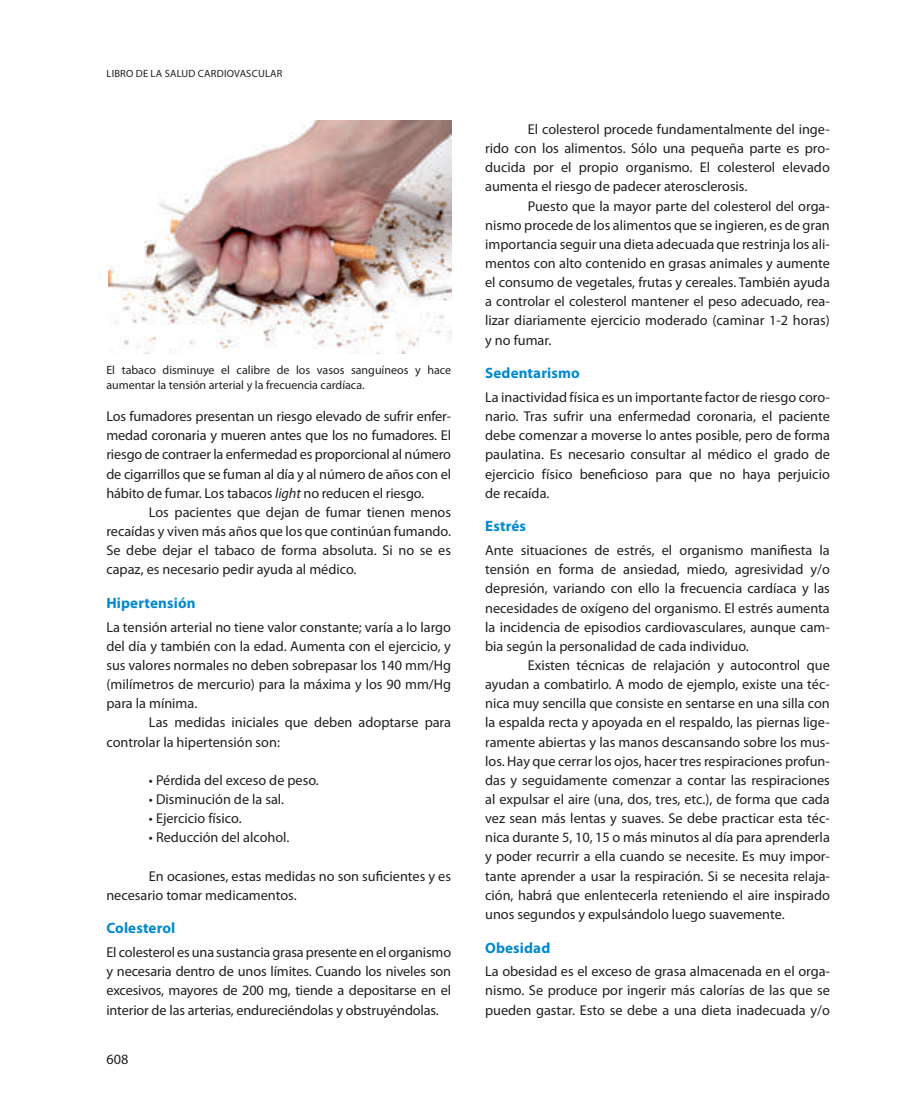
<style>
.page{position:relative;width:915px;height:1106px;background:#fff}
.page>*{position:absolute;margin:0;border:0;box-sizing:border-box;transform-origin:0 0}
.t1{font:700 15px "Myriad Pro";letter-spacing:.01em;color:#0089cf}
.t2{font:14.25px/19.2px "Myriad Pro";color:#231f20;text-align:justify}
.t3{font:12px/15px "Myriad Pro";color:#231f20}
.t4{font:10.5px "Myriad Pro";letter-spacing:.02em;color:#231f20}
.s1{font-style:italic}
</style>
<div class="page">
<img style="left:108px;top:121px;width:343px;height:232px">
<p class="t4" style="left:106px;top:67px;width:135px">libro de la saludcardiovasc</p>
<p class="t4" style="left:258px;top:67px;width:26px">ular</p>
<p class="t3" style="left:106px;top:362px;width:346px">El tabaco disminuye el calibre de los vasos sanguíneos y hace aumentar la tensión arterial y la frecuencia cardíaca.</p>
<p class="t2" style="left:106px;top:407px;width:346px">Los fumadores presentan un riesgo elevado de sufrir enfer&shy;medad coronaria y mueren antes que los no fumadores. El riesgo de contraer la enfermedad es proporcional al número de cigarrillos que se fuman al día y al número de años con el hábito de fumar. Los tabacos <span class="s1">light</span> no reducen el riesgo.</p>
<p class="t2" style="left:106px;top:503px;width:346px;text-indent:43px">Los pacientes que dejan de fumar tienen menos recaídas y viven más años que los que continúan fumando.<br>Se debe dejar el tabaco de forma absoluta. Si no se es capaz, es necesario pedir ayuda al médico.</p>
<p class="t1" style="left:106px;top:594px;width:91px">Hipertensión</p>
<p class="t2" style="left:106px;top:617px;width:346px">La tensión arterial no tiene valor constante; varía a lo largo del día y también con la edad. Aumenta con el ejercicio, y sus valores normales no deben sobrepasar los 140 mm/Hg (milímetros de mercurio) para la máxima y los 90 mm/Hg para la mínima.</p>
<p class="t2" style="left:106px;top:713px;width:346px;text-indent:43px">Las medidas iniciales que deben adoptarse para controlar la hipertensión son:</p>
<p class="t2" style="left:149px;top:770px;width:171px">• Pérdida del exceso de peso.</p>
<p class="t2" style="left:149px;top:790px;width:137px">• Disminución de la sal.</p>
<p class="t2" style="left:149px;top:809px;width:94px">• Ejercicio físico.</p>
<p class="t2" style="left:149px;top:828px;width:142px">• Reducción del alcohol.</p>
<p class="t2" style="left:106px;top:866px;width:346px;text-indent:43px">En ocasiones, estas medidas no son suficientes y es necesario tomar medicamentos.</p>
<p class="t1" style="left:106px;top:920px;width:70px">Colesterol</p>
<p class="t2" style="left:106px;top:943px;width:346px">El colesterol es una sustancia grasa presente en el organismo y necesaria dentro de unos límites. Cuando los niveles son excesivos, mayores de 200 mg, tiende a depositarse en el interior de las arterias, endureciéndolas y obstruyéndolas.</p>
<p class="t2" style="left:106px;top:1049px;width:23px">608</p>
<p class="t2" style="left:485px;top:120px;width:346px;text-indent:43px">El colesterol procede fundamentalmente del inge&shy;rido con los alimentos. Sólo una pequeña parte es pro&shy;ducida por el propio organismo. El colesterol elevado aumenta el riesgo de padecer aterosclerosis.</p>
<p class="t2" style="left:485px;top:196px;width:346px;text-indent:43px">Puesto que la mayor parte del colesterol del orga&shy;nismo procede de los alimentos que se ingieren, es de gran importancia seguir una dieta adecuada que restrinja los ali&shy;mentos con alto contenido en grasas animales y aumente el consumo de vegetales, frutas y cereales. También ayuda a controlar el colesterol mantener el peso adecuado, rea&shy;lizar diariamente ejercicio moderado (caminar 1-2 horas) y no fumar.</p>
<p class="t1" style="left:485px;top:365px;width:96px">Sedentarismo</p>
<p class="t2" style="left:485px;top:388px;width:346px">La inactividad física es un importante factor de riesgo coro&shy;nario. Tras sufrir una enfermedad coronaria, el paciente debe comenzar a moverse lo antes posible, pero de forma paulatina. Es necesario consultar al médico el grado de ejercicio físico beneficioso para que no haya perjuicio de recaída.</p>
<p class="t1" style="left:485px;top:518px;width:42px">Estrés</p>
<p class="t2" style="left:485px;top:541px;width:346px">Ante situaciones de estrés, el organismo manifiesta la tensión en forma de ansiedad, miedo, agresividad y/o depresión, variando con ello la frecuencia cardíaca y las necesidades de oxígeno del organismo. El estrés aumenta la incidencia de episodios cardiovasculares, aunque cam&shy;bia según la personalidad de cada individuo.</p>
<p class="t2" style="left:485px;top:656px;width:346px;text-indent:43px">Existen técnicas de relajación y autocontrol que ayudan a combatirlo. A modo de ejemplo, existe una téc&shy;nica muy sencilla que consiste en sentarse en una silla con la espalda recta y apoyada en el respaldo, las piernas lige&shy;ramente abiertas y las manos descansando sobre los mus&shy;los. Hay que cerrar los ojos, hacer tres respiraciones profun&shy;das y seguidamente comenzar a contar las respiraciones al expulsar el aire (una, dos, tres, etc.), de forma que cada vez sean más lentas y suaves. Se debe practicar esta téc&shy;nica durante 5, 10, 15 o más minutos al día para aprenderla y poder recurrir a ella cuando se necesite. Es muy impor&shy;tante aprender a usar la respiración. Si se necesita relaja&shy;ción, habrá que enlentecerla reteniendo el aire inspirado unos segundos y expulsándolo luego suavemente.</p>
<p class="t1" style="left:485px;top:939px;width:67px">Obesidad</p>
<p class="t2" style="left:485px;top:962px;width:346px">La obesidad es el exceso de grasa almacenada en el orga&shy;nismo. Se produce por ingerir más calorías de las que se pueden gastar. Esto se debe a una dieta inadecuada y/o</p>
</div>
